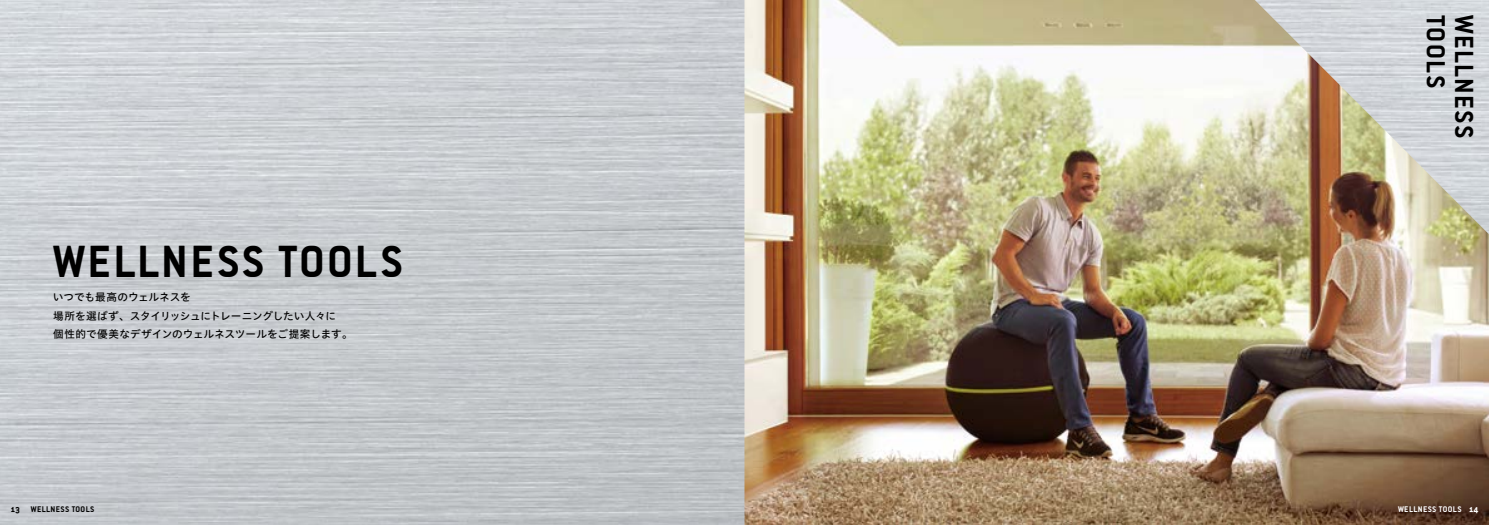
<style>
.page{position:relative;width:1489px;height:525px;background:#fff}
.page>*{position:absolute;margin:0;border:0;box-sizing:border-box;transform-origin:0 0}
.t1{font:48.75px "Conduit OSITCTT Bold";letter-spacing:.05em;color:#000}
.t2{font:28.38px "Conduit OSITCTT Bold";letter-spacing:.05em;color:#000}
.t3{font:10.62px/18.6px "Hiragino UD Sans Std W5";letter-spacing:-.005em;color:#000}
.t4{font:8.88px "Conduit OSITCTT Bold";letter-spacing:.05em;color:#000}
.t5{font:8.88px "Conduit OSITCTT Bold";letter-spacing:.05em;color:#fff}
.s1{font-size:9.75px}
</style>
<div class="page">
<img style="left:744px;top:0;width:744px;height:524px">
<h1 class="t1" style="left:53px;top:232px;width:351px">WELLNESS TOOLS</h1>
<p class="t3" style="left:53px;top:287px;width:301px">いつでも最高のウェルネスを<br>場所を選ばず、スタイリッシュにトレーニングしたい人々に<br>個性的で優美なデザインのウェルネスツールをご提案します。</p>
<h2 class="t2" style="left:1452px;top:15px;width:74px;rotate:90deg">TOOLS</h2>
<h2 class="t2" style="left:1480px;top:15px;width:124px;rotate:90deg">WELLNESS</h2>
<p class="t4" style="left:11px;top:503px;width:85px"><span class="s1">13</span> WELLNESS TOOLS</p>
<p class="t5" style="left:1397px;top:503px;width:82px">WELLNESS TOOLS <span class="s1">14</span></p>
</div>
